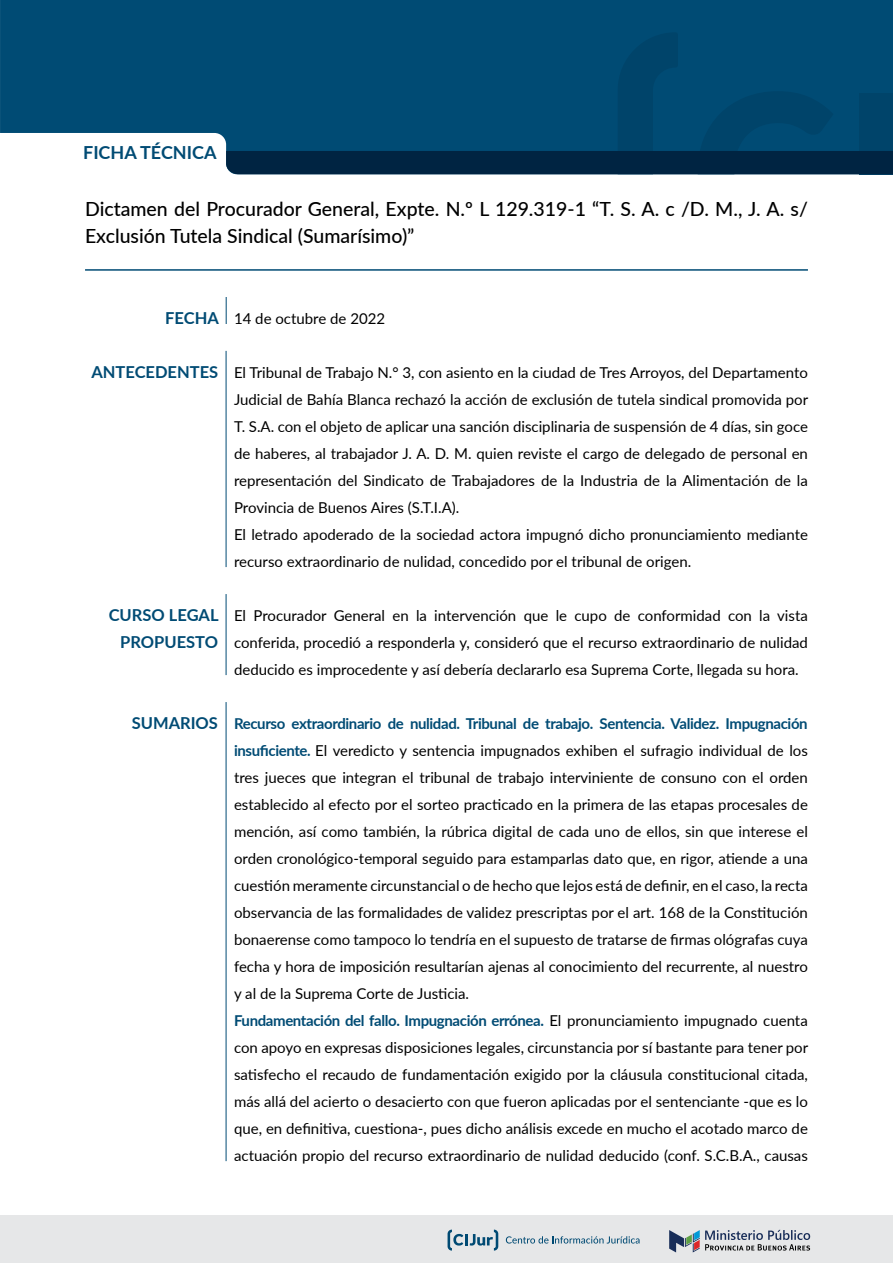
<style>
.page{position:relative;width:893px;height:1263px;background:#fff}
.page>*{position:absolute;margin:0;border:0;box-sizing:border-box;transform-origin:0 0}
.t1{font:500 19.5px/27px "Lato";color:#000}
.t2{font:700 18px "Lato";color:#004b74}
.t3{font:700 16.5px/27px "Lato";color:#004b74;text-align:right}
.t4{font:15px/27px "Lato";color:#000}
.s1{font-weight:700;color:#004b74}
</style>
<div class="page">
<div style="left:0;top:1215px;width:893px;height:48px;background:#e6e7e8"></div>
<svg style="left:669px;top:1230px;width:141px;height:22px"></svg>
<svg style="left:506px;top:1236px;width:133px;height:7px"></svg>
<svg style="left:448px;top:1229px;width:50px;height:21px"></svg>
<div style="left:0;top:0;width:893px;height:143px;background:#004b74"></div>
<svg style="left:226px;top:32px;width:667px;height:142px;background:#00446b"></svg>
<hr style="left:85px;top:269px;width:723px;height:2px;background:#004b74">
<svg style="left:226px;top:297px;width:1px;height:27px"></svg>
<hr style="left:226px;top:351px;width:1px;height:216px;background:#004b74">
<hr style="left:226px;top:594px;width:1px;height:81px;background:#004b74">
<hr style="left:226px;top:702px;width:1px;height:459px;background:#004b74">
<p class="t2" style="left:83px;top:139px;width:135px">FICHA TÉCNICA</p>
<h1 class="t1" style="left:85px;top:195px;width:724px">Dictamen del Procurador General, Expte. N.º L 129.319-1 “T. S. A. c /D. M., J. A. s/<br>Exclusión Tutela Sindical (Sumarísimo)”</h1>
<p class="t3" style="left:165px;top:304px;width:55px">FECHA</p>
<p class="t4" style="left:234px;top:304px;width:153px">14 de octubre de 2022</p>
<p class="t3" style="left:91px;top:358px;width:128px">ANTECEDENTES</p>
<p class="t4" style="left:234px;top:358px;width:576px">El Tribunal de Trabajo N.° 3, con asiento en la ciudad de Tres Arroyos, del Departamento Judicial de Bahía Blanca rechazó la acción de exclusión de tutela sindical promovida por T. S.A. con el objeto de aplicar una sanción disciplinaria de suspensión de 4 días, sin goce de haberes, al trabajador J. A. D. M. quien reviste el cargo de delegado de personal en representación del Sindicato de Trabajadores de la Industria de la Alimentación de la Provincia de Buenos Aires (S.T.I.A).<br>El letrado apoderado de la sociedad actora impugnó dicho pronunciamiento mediante recurso extraordinario de nulidad, concedido por el tribunal de origen.</p>
<p class="t3" style="left:109px;top:601px;width:111px">CURSO LEGAL<br>PROPUESTO</p>
<p class="t4" style="left:234px;top:601px;width:575px;text-align:justify">El Procurador General en la intervención que le cupo de conformidad con la vista conferida, procedió a responderla y, consideró que el recurso extraordinario de nulidad deducido es improcedente y así debería declararlo esa Suprema Corte, llegada su hora.</p>
<p class="t3" style="left:132px;top:709px;width:88px">SUMARIOS</p>
<p class="t4" style="left:234px;top:709px;width:576px"><span class="s1">Recurso extraordinario de nulidad. Tribunal de trabajo. Sentencia. Validez. Impugnación insuficiente.</span> El veredicto y sentencia impugnados exhiben el sufragio individual de los tres jueces que integran el tribunal de trabajo interviniente de consuno con el orden establecido al efecto por el sorteo practicado en la primera de las etapas procesales de mención, así como también, la rúbrica digital de cada uno de ellos, sin que interese el orden cronológico-temporal seguido para estamparlas dato que, en rigor, atiende a una cuestión meramente circunstancial o de hecho que lejos está de definir, en el caso, la recta observancia de las formalidades de validez prescriptas por el art. 168 de la Constitución bonaerense como tampoco lo tendría en el supuesto de tratarse de firmas ológrafas cuya fecha y hora de imposición resultarían ajenas al conocimiento del recurrente, al nuestro y al de la Suprema Corte de Justicia.<br><span class="s1">Fundamentación del fallo. Impugnación errónea.</span> El pronunciamiento impugnado cuenta con apoyo en expresas disposiciones legales, circunstancia por sí bastante para tener por satisfecho el recaudo de fundamentación exigido por la cláusula constitucional citada, más allá del acierto o desacierto con que fueron aplicadas por el sentenciante -que es lo que, en definitiva, cuestiona-, pues dicho análisis excede en mucho el acotado marco de actuación propio del recurso extraordinario de nulidad deducido (conf. S.C.B.A., causas</p>
</div>
